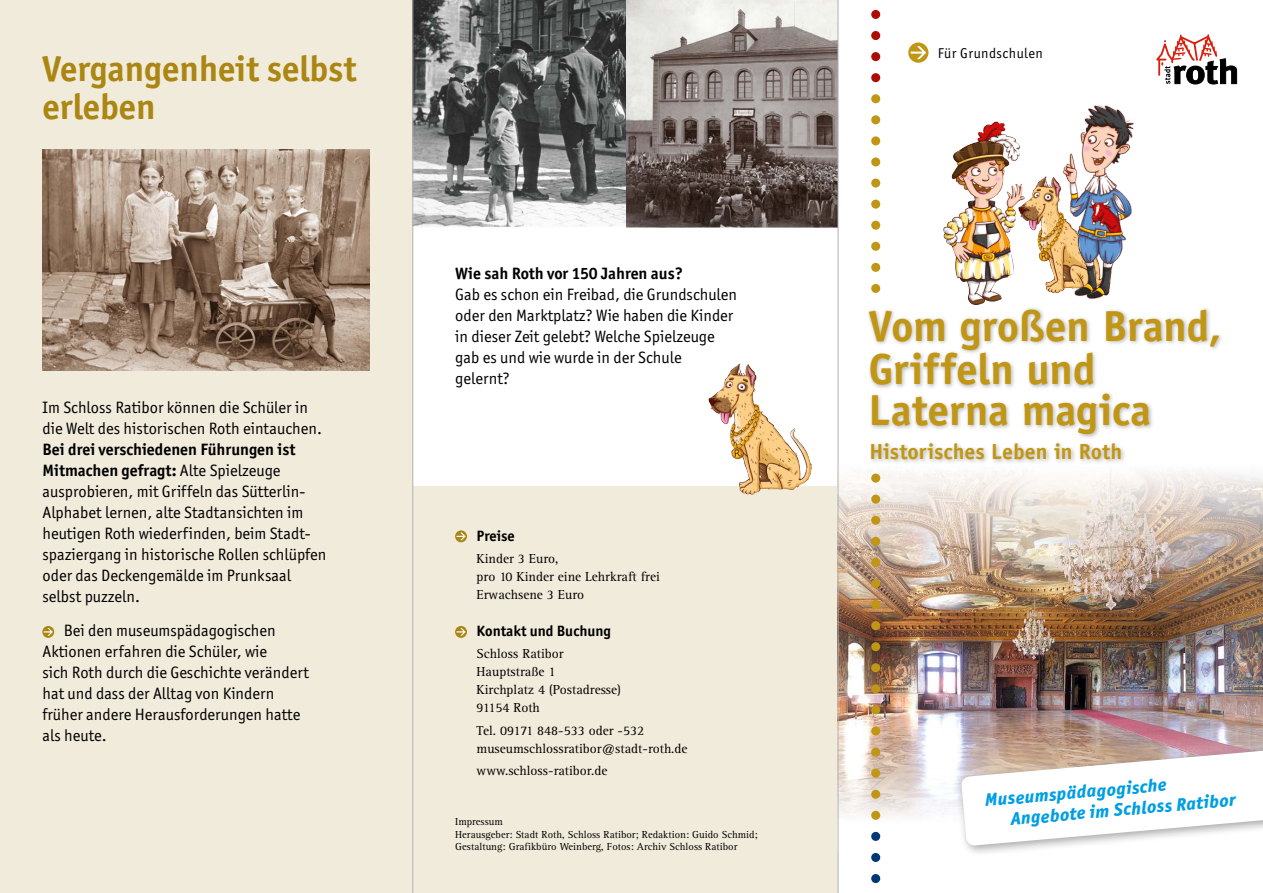
<style>
.page{position:relative;width:1263px;height:893px;background:#fff}
.page>*{position:absolute;margin:0;border:0;box-sizing:border-box;transform-origin:0 0}
.t1{font:700 43.5px/42px "Officina Sans";letter-spacing:-.005em;color:#c09614}
.t2{font:700 36px/37.5px "Officina San ITC";color:#ab8612}
.t3{font:700 21.9px "Officina Sans";color:#c09614}
.t4{font:italic 800 18px/21px "Officina San ITC";color:#009ee3}
.t5{font:16.5px/21px "Officina San ITC";color:#000}
.t6{font:700 16.5px "Officina San ITC";color:#000}
.t7{font:700 15px "Officina San ITC";color:#000}
.t8{font:14.25px "Officina San ITC";letter-spacing:.03em;color:#000}
.t9{font:13.5px/18px "Rotis Serif";color:#000}
.t10{font:10.5px/12.6px "Rotis Serif";color:#000}
.s1{font-weight:700}
</style>
<div class="page">
<div style="left:0;top:0;width:412px;height:893px;background:#f1ebdb"></div>
<div style="left:412px;top:486px;width:426px;height:407px;background:#f1ebdb"></div>
<img style="left:839px;top:471px;width:424px;height:349px">
<div style="left:866px;top:306px;width:359px;height:134px;background:#000;opacity:.3"></div>
<div style="left:868px;top:440px;width:258px;height:25px;background:#000;opacity:.3"></div>
<svg style="left:908px;top:43px;width:20px;height:20px"></svg>
<svg style="left:911px;top:46px;width:15px;height:13px"></svg>
<svg style="left:1156px;top:34px;width:81px;height:51px"></svg>
<div style="left:955px;top:739px;width:308px;height:118px;background:#000;opacity:.35"></div>
<svg style="left:961px;top:744px;width:302px;height:102px"></svg>
<svg style="left:455px;top:530px;width:12px;height:12px"></svg>
<svg style="left:456px;top:533px;width:10px;height:7px"></svg>
<img style="left:43px;top:149px;width:327px;height:221px">
<svg style="left:455px;top:626px;width:12px;height:12px"></svg>
<svg style="left:456px;top:628px;width:10px;height:8px"></svg>
<img style="left:708px;top:364px;width:104px;height:130px">
<img style="left:1025px;top:176px;width:37px;height:117px">
<img style="left:943px;top:122px;width:82px;height:183px">
<img style="left:1062px;top:105px;width:72px;height:194px">
<div style="left:871px;top:10px;width:9px;height:9px;background:#ae0b05;border-radius:50%"></div>
<div style="left:871px;top:31px;width:9px;height:9px;background:#ae0b05;border-radius:50%"></div>
<div style="left:871px;top:52px;width:9px;height:9px;background:#ae0b05;border-radius:50%"></div>
<div style="left:871px;top:73px;width:9px;height:9px;background:#ae0b05;border-radius:50%"></div>
<div style="left:871px;top:94px;width:9px;height:9px;background:#c09614;border-radius:50%"></div>
<div style="left:871px;top:115px;width:9px;height:9px;background:#c09614;border-radius:50%"></div>
<div style="left:871px;top:136px;width:9px;height:9px;background:#c09614;border-radius:50%"></div>
<div style="left:871px;top:157px;width:9px;height:9px;background:#c09614;border-radius:50%"></div>
<div style="left:871px;top:179px;width:9px;height:9px;background:#c09614;border-radius:50%"></div>
<div style="left:871px;top:200px;width:9px;height:9px;background:#c09614;border-radius:50%"></div>
<div style="left:871px;top:221px;width:9px;height:9px;background:#c09614;border-radius:50%"></div>
<div style="left:871px;top:242px;width:9px;height:9px;background:#c09614;border-radius:50%"></div>
<div style="left:871px;top:263px;width:9px;height:9px;background:#c09614;border-radius:50%"></div>
<div style="left:871px;top:284px;width:9px;height:9px;background:#c09614;border-radius:50%"></div>
<div style="left:871px;top:474px;width:9px;height:9px;background:#c09614;border-radius:50%"></div>
<div style="left:871px;top:495px;width:9px;height:9px;background:#c09614;border-radius:50%"></div>
<div style="left:871px;top:516px;width:9px;height:9px;background:#c09614;border-radius:50%"></div>
<div style="left:871px;top:537px;width:9px;height:9px;background:#c09614;border-radius:50%"></div>
<div style="left:871px;top:558px;width:9px;height:9px;background:#c09614;border-radius:50%"></div>
<div style="left:871px;top:579px;width:9px;height:9px;background:#c09614;border-radius:50%"></div>
<div style="left:871px;top:600px;width:9px;height:9px;background:#c09614;border-radius:50%"></div>
<div style="left:871px;top:621px;width:9px;height:9px;background:#c09614;border-radius:50%"></div>
<div style="left:871px;top:642px;width:9px;height:9px;background:#c09614;border-radius:50%"></div>
<div style="left:871px;top:663px;width:9px;height:9px;background:#c09614;border-radius:50%"></div>
<div style="left:871px;top:684px;width:9px;height:9px;background:#c09614;border-radius:50%"></div>
<div style="left:871px;top:705px;width:9px;height:9px;background:#c09614;border-radius:50%"></div>
<div style="left:871px;top:726px;width:9px;height:9px;background:#c09614;border-radius:50%"></div>
<div style="left:871px;top:748px;width:9px;height:9px;background:#c09614;border-radius:50%"></div>
<div style="left:871px;top:769px;width:9px;height:9px;background:#c09614;border-radius:50%"></div>
<div style="left:871px;top:790px;width:9px;height:9px;background:#c09614;border-radius:50%"></div>
<div style="left:871px;top:811px;width:9px;height:9px;background:#c09614;border-radius:50%"></div>
<div style="left:871px;top:832px;width:9px;height:9px;background:#003775;border-radius:50%"></div>
<div style="left:871px;top:853px;width:9px;height:9px;background:#003775;border-radius:50%"></div>
<div style="left:871px;top:874px;width:9px;height:9px;background:#003775;border-radius:50%"></div>
<img style="left:625px;top:0;width:213px;height:227px">
<svg style="left:413px;top:0;width:212px;height:227px"></svg>
<svg style="left:42px;top:626px;width:12px;height:12px"></svg>
<svg style="left:44px;top:628px;width:9px;height:8px"></svg>
<hr style="left:838px;top:0;width:1px;height:893px;background:#b1b2b3">
<hr style="left:412px;top:0;width:1px;height:893px;background:#b1b2b3">
<h2 class="t2" style="left:43px;top:50px;width:316px">Vergangenheit selbst erleben</h2>
<p class="t5" style="left:43px;top:397px;width:281px">Im Schloss Ratibor können die Schüler in die Welt des historischen Roth eintauchen.</p>
<p class="t5" style="left:43px;top:439px;width:285px"><span class="s1">Bei drei verschiedenen Führungen ist Mitmachen gefragt:</span> Alte Spielzeuge ausprobieren, mit Griffeln das Sütterlin-Alphabet lernen, alte Stadtansichten im heutigen Roth wiederfinden, beim Stadt&shy;spaziergang in historische Rollen schlüpfen oder das Deckengemälde im Prunksaal selbst puzzeln.</p>
<p class="t5" style="left:43px;top:620px;width:268px;text-indent:21px">Bei den museumspädagogischen<br>Aktionen erfahren die Schüler, wie<br>sich Roth durch die Geschichte verändert hat und dass der Alltag von Kindern früher andere Herausforderungen hatte als heute.</p>
<p class="t6" style="left:455px;top:263px;width:229px">Wie sah Roth vor 150 Jahren aus?</p>
<p class="t5" style="left:455px;top:284px;width:283px">Gab es schon ein Freibad, die Grundschulen oder den Marktplatz? Wie haben die Kinder in dieser Zeit gelebt? Welche Spielzeuge gab es und wie wurde in der Schule gelernt?</p>
<p class="t7" style="left:477px;top:526px;width:40px">Preise</p>
<p class="t9" style="left:477px;top:550px;width:185px">Kinder 3 Euro,<br>pro 10 Kinder eine Lehrkraft frei<br>Erwachsene 3 Euro</p>
<p class="t7" style="left:477px;top:622px;width:136px">Kontakt und Buchung</p>
<p class="t9" style="left:477px;top:645px;width:146px">Schloss Ratibor<br>Hauptstraße 1<br>Kirchplatz 4 (Postadresse)<br>91154 Roth</p>
<p class="t9" style="left:477px;top:722px;width:212px">Tel. 09171 848-533 oder -532 museumschlossratibor@stadt-roth.de</p>
<p class="t9" style="left:477px;top:762px;width:132px">www.schloss-ratibor.de</p>
<p class="t10" style="left:455px;top:816px;width:304px">Impressum<br>Herausgeber: Stadt Roth, Schloss Ratibor; Redaktion: Guido Schmid;<br>Gestaltung: Grafikbüro Weinberg, Fotos: Archiv Schloss Ratibor</p>
<p class="t8" style="left:938px;top:45px;width:107px">Für Grundschulen</p>
<h1 class="t1" style="left:868px;top:305px;width:355px">Vom großen Brand,<br>Griffeln und<br>Laterna magica</h1>
<h3 class="t3" style="left:870px;top:438px;width:254px">Historisches Leben in Roth</h3>
<p class="t4" style="left:1008px;top:787px;width:227px;text-indent:-24px;rotate:-5deg">Museumspädagogische<br>Angebote im Schloss Ratibor</p>
</div>
